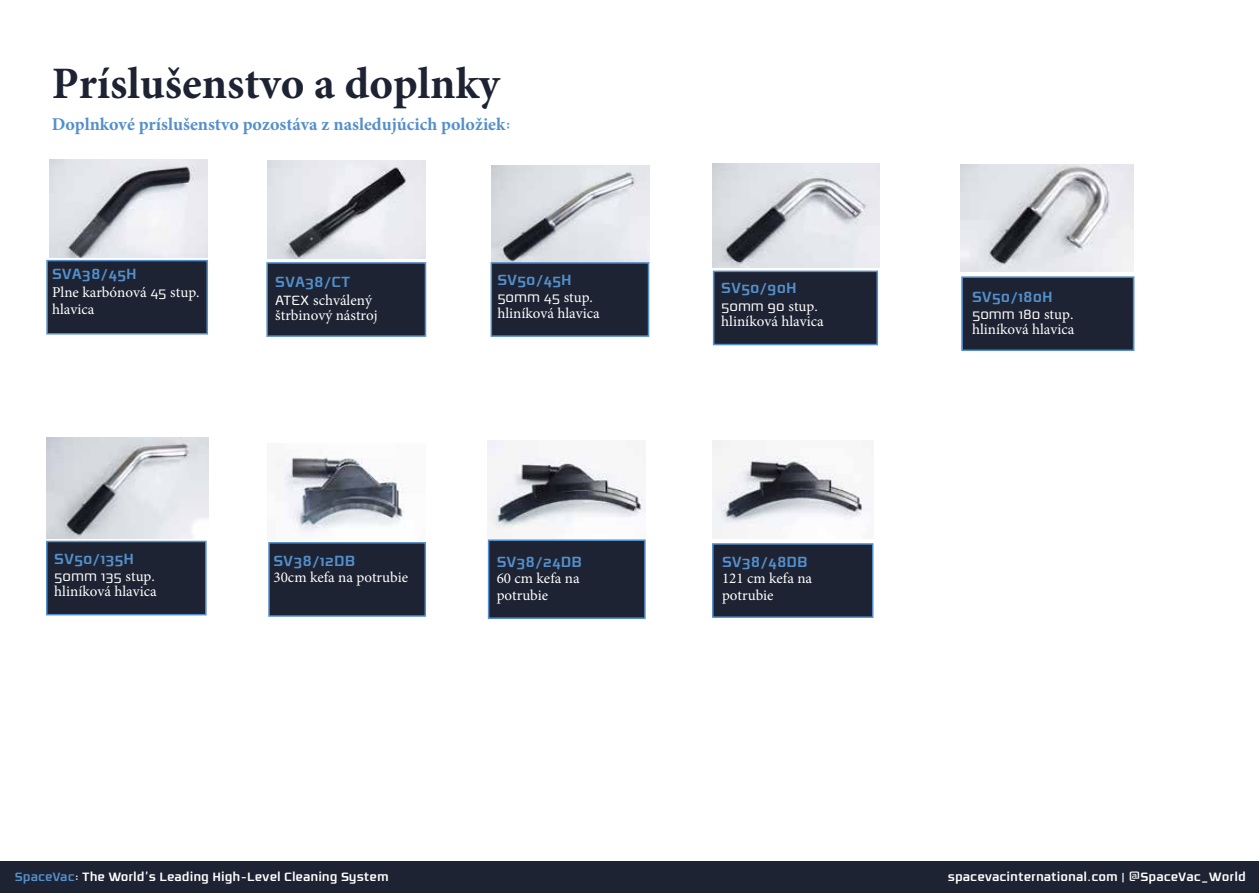
<style>
.page{position:relative;width:1259px;height:893px;background:#fff}
.page>*{position:absolute;margin:0;border:0;box-sizing:border-box;transform-origin:0 0}
.t1{font:700 45px "Minion Pro";color:#1d2332}
.t2{font:700 18px "Minion Pro";color:#548fcb}
.t3{font:700 16.5px "Resea";color:#548fcb}
.t4{font:15px/16.8px "Minion Pro";color:#fff}
.t5{font:15px "Resea";color:#fff}
.t6{font:700 13.5px "Resea";color:#fff}
.s1{font-family:"Resea"}
.s2{font-family:"Minion Pro"}
.s3{color:#548fcb}
</style>
<div class="page">
<img style="left:49px;top:160px;width:158px;height:98px">
<img style="left:267px;top:161px;width:158px;height:98px">
<img style="left:491px;top:165px;width:158px;height:97px">
<div style="left:46px;top:260px;width:162px;height:75px;background:#1d2332;border:2px solid #548fcb"></div>
<div style="left:266px;top:262px;width:160px;height:75px;background:#1d2332;border:2px solid #548fcb"></div>
<div style="left:490px;top:262px;width:159px;height:75px;background:#1d2332;border:2px solid #548fcb"></div>
<img style="left:713px;top:164px;width:166px;height:103px">
<img style="left:960px;top:165px;width:173px;height:107px">
<img style="left:46px;top:438px;width:163px;height:101px">
<div style="left:46px;top:541px;width:161px;height:74px;background:#1d2332;border:2px solid #548fcb"></div>
<div style="left:961px;top:276px;width:173px;height:75px;background:#1d2332;border:2px solid #548fcb"></div>
<div style="left:713px;top:271px;width:165px;height:74px;background:#1d2332;border:2px solid #548fcb"></div>
<img style="left:284px;top:456px;width:121px;height:76px">
<img style="left:488px;top:441px;width:155px;height:94px">
<img style="left:712px;top:441px;width:159px;height:98px">
<div style="left:268px;top:542px;width:158px;height:75px;background:#1d2332;border:2px solid #548fcb"></div>
<div style="left:488px;top:539px;width:157px;height:80px;background:#1d2332;border:2px solid #548fcb"></div>
<div style="left:712px;top:543px;width:161px;height:75px;background:#1d2332;border:2px solid #548fcb"></div>
<div style="left:0;top:862px;width:1259px;height:31px;background:#1d2332"></div>
<h1 class="t1" style="left:52px;top:52px;width:449px">Príslušenstvo a doplnky</h1>
<p class="t2" style="left:52px;top:111px;width:461px">Doplnkové príslušenstvo pozostáva z nasledujúcich položiek<span class="s1">:</span></p>
<p class="t3" style="left:52px;top:265px;width:86px">SVA38/45H</p>
<p class="t4" style="left:52px;top:285px;width:149px;line-height:16.2px">Plne karbónová <span class="s1">45</span> stup. hlavica</p>
<p class="t3" style="left:275px;top:273px;width:76px">SVA38/CT</p>
<p class="t4" style="left:275px;top:292px;width:104px;line-height:15.3px"><span class="s1">ATEX</span> schválený štrbinový nástroj</p>
<p class="t3" style="left:497px;top:271px;width:76px">SV50/45H</p>
<p class="t5" style="left:497px;top:289px;width:97px">50mm 45 <span class="s2">stup.</span></p>
<p class="t4" style="left:497px;top:304px;width:104px">hliníková hlavica</p>
<p class="t3" style="left:54px;top:549px;width:81px">SV50/135H</p>
<p class="t5" style="left:54px;top:568px;width:102px">50mm 135 <span class="s2">stup.</span></p>
<p class="t4" style="left:54px;top:583px;width:104px">hliníková hlavica</p>
<p class="t3" style="left:273px;top:552px;width:83px">SV38/12DB</p>
<p class="t4" style="left:273px;top:569px;width:136px">30cm kefa na potrubie</p>
<p class="t3" style="left:497px;top:553px;width:87px">SV38/24DB</p>
<p class="t4" style="left:497px;top:570px;width:84px">60 cm kefa na potrubie</p>
<p class="t3" style="left:721px;top:279px;width:77px">SV50/90H</p>
<p class="t5" style="left:721px;top:298px;width:98px">50mm 90 <span class="s2">stup.</span></p>
<p class="t4" style="left:721px;top:313px;width:104px">hliníková hlavica</p>
<p class="t3" style="left:722px;top:553px;width:87px">SV38/48DB</p>
<p class="t4" style="left:722px;top:570px;width:92px">121 cm kefa na potrubie</p>
<p class="t3" style="left:972px;top:287px;width:82px">SV50/180H</p>
<p class="t5" style="left:972px;top:306px;width:103px">50mm 180 <span class="s2">stup.</span></p>
<p class="t4" style="left:972px;top:321px;width:104px">hliníková hlavica</p>
<p class="t6" style="left:15px;top:869px;width:375px"><span class="s3">SpaceVac</span>: The World’s Leading High-Level Cleaning System</p>
<p class="t6" style="left:948px;top:869px;width:299px">spacevacinternational.com | @SpaceVac_World</p>
</div>
